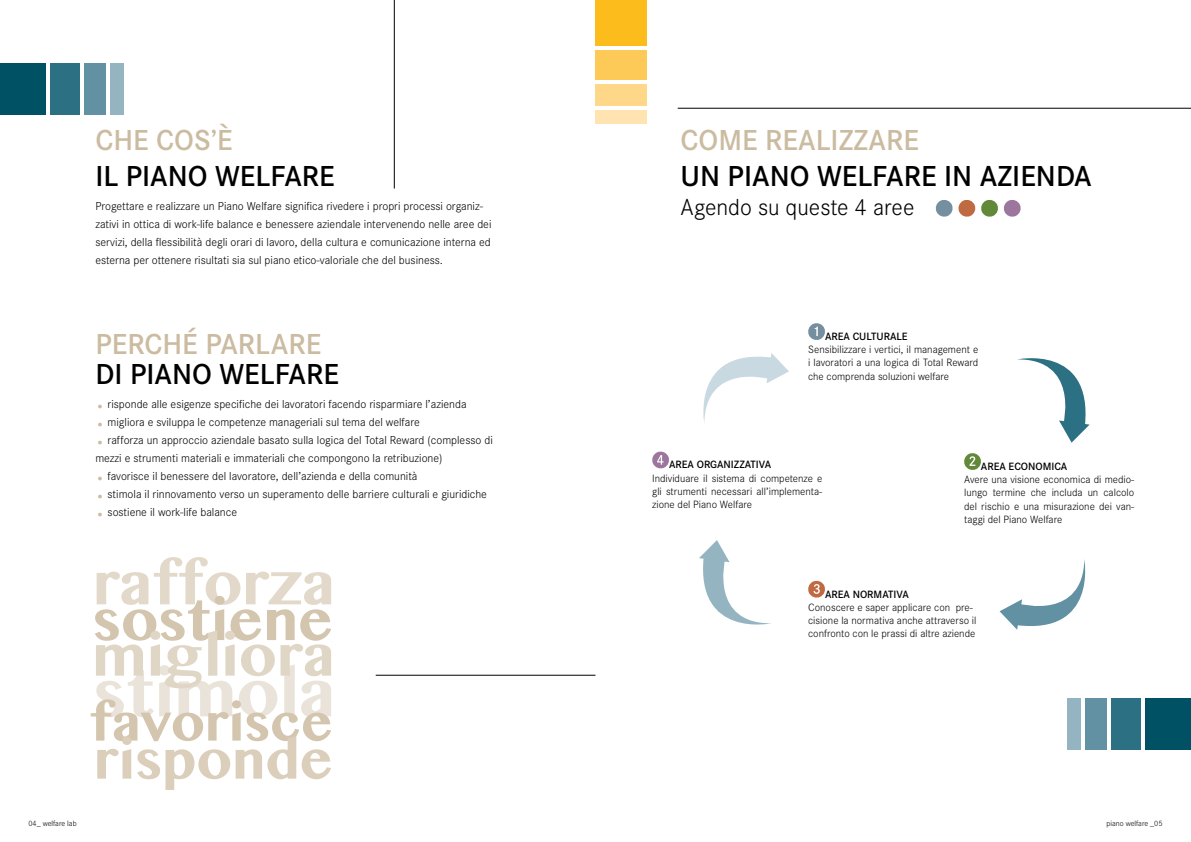
<style>
.page{position:relative;width:1191px;height:842px;background:#fff}
.page>*{position:absolute;margin:0;border:0;box-sizing:border-box;transform-origin:0 0}
.t1{font:300 36px "Corporate S";color:#cbbba0}
.t2{font:600 30px "Corporate S";color:#000}
.t3{font:600 30px "Corporate S";color:#cbbba0}
.t4{font:300 24px "Corporate S";color:#000}
.t5{font:300 12px/18px "Corporate S";color:#000}
.t6{font:300 11px/13.2px "Corporate S";color:#000;text-align:justify}
.t7{font:600 11px "Corporate S";color:#000}
.t8{font:300 8px "Corporate S";color:#000}
</style>
<div class="page">
<svg style="left:999px;top:559px;width:87px;height:71px"></svg>
<svg style="left:703px;top:353px;width:86px;height:70px"></svg>
<svg style="left:1017px;top:358px;width:73px;height:85px"></svg>
<svg style="left:699px;top:540px;width:72px;height:85px"></svg>
<svg style="left:808px;top:323px;width:17px;height:17px"></svg>
<svg style="left:652px;top:451px;width:17px;height:18px"></svg>
<svg style="left:935px;top:200px;width:86px;height:17px"></svg>
<hr style="left:677px;top:108px;width:514px;height:1px;background:#000">
<hr style="left:394px;top:0;width:1px;height:189px;background:#000">
<div style="left:1145px;top:699px;width:46px;height:51px;background:#005164"></div>
<div style="left:1111px;top:699px;width:29px;height:51px;background:#2b7083"></div>
<div style="left:1085px;top:699px;width:21px;height:51px;background:#6191a3"></div>
<div style="left:1067px;top:699px;width:13px;height:51px;background:#94b4c2"></div>
<div style="left:595px;top:0;width:51px;height:46px;background:#fcbd1c"></div>
<div style="left:595px;top:50px;width:51px;height:29px;background:#fdca58"></div>
<div style="left:595px;top:85px;width:51px;height:21px;background:#fed888"></div>
<div style="left:595px;top:110px;width:51px;height:14px;background:#ffe4b2"></div>
<div style="left:0;top:64px;width:46px;height:51px;background:#005164"></div>
<div style="left:50px;top:64px;width:29px;height:51px;background:#2b7083"></div>
<div style="left:85px;top:64px;width:21px;height:51px;background:#6191a3"></div>
<div style="left:110px;top:64px;width:14px;height:51px;background:#94b4c2"></div>
<svg style="left:91px;top:557px;width:240px;height:233px"></svg>
<hr style="left:376px;top:675px;width:219px;height:1px;background:#000">
<svg style="left:964px;top:453px;width:17px;height:17px"></svg>
<svg style="left:808px;top:580px;width:17px;height:18px"></svg>
<h2 class="t3" style="left:95px;top:123px;width:139px">CHE COS’È</h2>
<h2 class="t2" style="left:95px;top:159px;width:241px">IL PIANO WELFARE</h2>
<p class="t5" style="left:95px;top:197px;width:398px">Progettare e realizzare un Piano Welfare significa rivedere i propri processi organiz&shy;zativi in ottica di work-life balance e benessere aziendale intervenendo nelle aree dei servizi, della flessibilità degli orari di lavoro, della cultura e comunicazione interna ed esterna per ottenere risultati sia sul piano etico-valoriale che del business.</p>
<h2 class="t3" style="left:95px;top:327px;width:227px">PERCHÉ PARLARE</h2>
<h2 class="t2" style="left:95px;top:357px;width:245px">DI PIANO WELFARE</h2>
<h1 class="t1" style="left:95px;top:376px;width:11px">.</h1>
<p class="t5" style="left:108px;top:395px;width:360px">risponde alle esigenze specifiche dei lavoratori facendo risparmiare l’azienda</p>
<h1 class="t1" style="left:95px;top:394px;width:11px">.</h1>
<p class="t5" style="left:108px;top:413px;width:314px">migliora e sviluppa le competenze manageriali sul tema del welfare</p>
<h1 class="t1" style="left:95px;top:412px;width:11px">.</h1>
<p class="t5" style="left:95px;top:431px;width:399px;text-indent:12px">rafforza un approccio aziendale basato sulla logica del Total Reward (complesso di mezzi e strumenti materiali e immateriali che compongono la retribuzione)</p>
<h1 class="t1" style="left:95px;top:448px;width:11px">.</h1>
<p class="t5" style="left:108px;top:467px;width:311px">favorisce il benessere del lavoratore, dell’azienda e della comunità</p>
<h1 class="t1" style="left:95px;top:466px;width:11px">.</h1>
<p class="t5" style="left:108px;top:485px;width:381px">stimola il rinnovamento verso un superamento delle barriere culturali e giuridiche</p>
<h1 class="t1" style="left:95px;top:484px;width:11px">.</h1>
<p class="t5" style="left:108px;top:503px;width:131px">sostiene il work-life balance</p>
<h2 class="t3" style="left:680px;top:123px;width:240px">COME REALIZZARE</h2>
<h2 class="t2" style="left:680px;top:159px;width:413px">UN PIANO WELFARE IN AZIENDA</h2>
<h3 class="t4" style="left:680px;top:193px;width:235px">Agendo su queste 4 aree</h3>
<p class="t7" style="left:825px;top:330px;width:84px">AREA CULTURALE</p>
<p class="t6" style="left:808px;top:343px;width:172px">Sensibilizzare i vertici, il management e i lavoratori a una logica di Total Reward che comprenda soluzioni welfare</p>
<p class="t7" style="left:669px;top:458px;width:104px">AREA ORGANIZZATIVA</p>
<p class="t6" style="left:652px;top:471px;width:172px">Individuare il sistema di competenze e gli strumenti necessari all’implementa&shy;zione del Piano Welfare</p>
<p class="t7" style="left:981px;top:460px;width:88px">AREA ECONOMICA</p>
<p class="t6" style="left:964px;top:473px;width:172px">Avere una visione economica di medio&shy;lungo termine che includa un calcolo del rischio e una misurazione dei van&shy;taggi del Piano Welfare</p>
<p class="t7" style="left:825px;top:588px;width:85px">AREA NORMATIVA</p>
<p class="t6" style="left:808px;top:601px;width:170px;text-align:left">Conoscere e saper applicare con pre&shy;cisione la normativa anche attraverso il confronto con le prassi di altre aziende</p>
<p class="t8" style="left:28px;top:819px;width:50px">04_ welfare lab</p>
<p class="t8" style="left:1106px;top:819px;width:58px">piano welfare _05</p>
</div>
